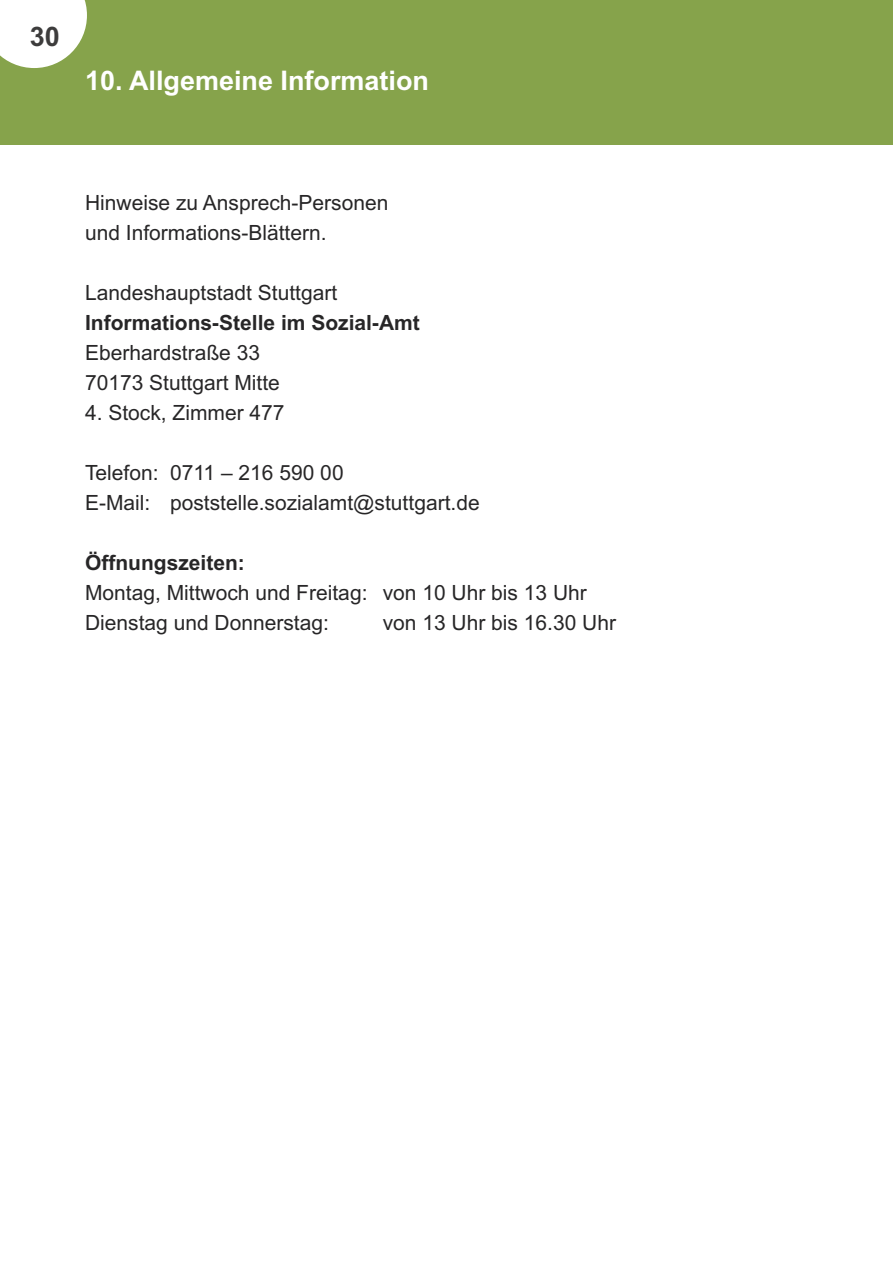
<style>
.page{position:relative;width:893px;height:1263px;background:#fff}
.page>*{position:absolute;margin:0;border:0;box-sizing:border-box;transform-origin:0 0}
.t1{font:700 27px "Arial";color:#fff}
.t2{font:700 27px "Arial";color:#3d3c3c}
.t3{font:21px/30px "Arial";color:#272627}
.t4{font:700 21px "Arial";color:#272627}
</style>
<div class="page">
<div style="left:0;top:0;width:893px;height:145px;background:#86a34b"></div>
<svg style="left:0;top:0;width:87px;height:68px;background:#eff3e8"></svg>
<p class="t2" style="left:30px;top:21px;width:32px">30</p>
<p class="t1" style="left:85px;top:65px;width:346px">10. Allgemeine Information</p>
<p class="t3" style="left:85px;top:188px;width:305px">Hinweise zu Ansprech-Personen und Informations-Blättern.</p>
<p class="t3" style="left:85px;top:278px;width:254px">Landeshauptstadt Stuttgart</p>
<p class="t4" style="left:85px;top:310px;width:336px">Informations-Stelle im Sozial-Amt</p>
<p class="t3" style="left:85px;top:338px;width:196px">Eberhardstraße 33<br>70173 Stuttgart Mitte</p>
<p class="t3" style="left:85px;top:398px;width:201px">4. Stock, Zimmer 477</p>
<p class="t3" style="left:85px;top:458px;width:396px">Telefon: 0711 – 216 590 00<br>E-Mail: poststelle.sozialamt@stuttgart.de</p>
<p class="t4" style="left:85px;top:551px;width:161px">Öffnungszeiten:</p>
<p class="t3" style="left:85px;top:578px;width:503px">Montag, Mittwoch und Freitag: von 10 Uhr bis 13 Uhr<br>Dienstag und Donnerstag:</p>
<p class="t3" style="left:383px;top:608px;width:235px">von 13 Uhr bis 16.30 Uhr</p>
</div>
